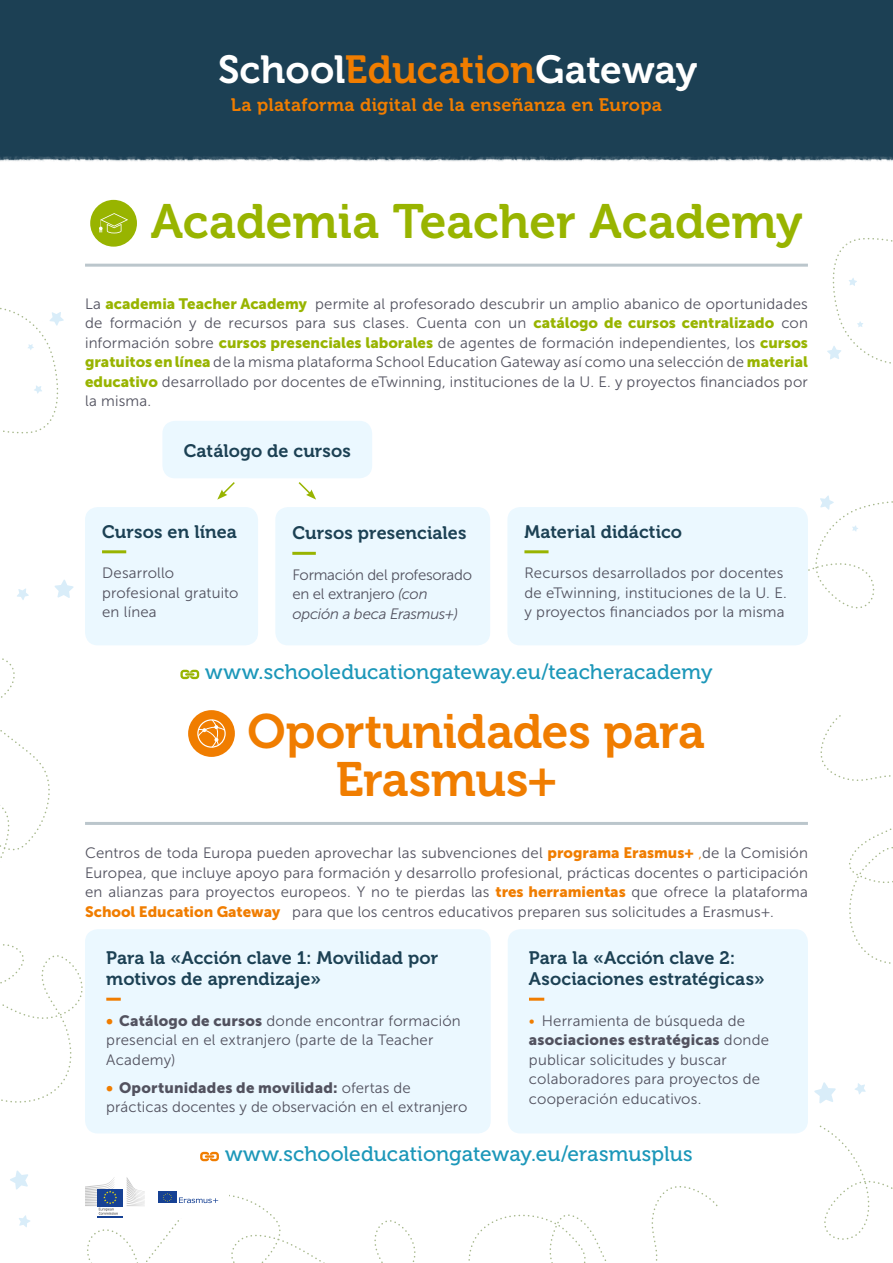
<style>
.page{position:relative;width:893px;height:1263px;background:#fff}
.page>*{position:absolute;margin:0;border:0;box-sizing:border-box;transform-origin:0 0}
.t1{font:48px/48px "Museo 700";letter-spacing:-.01em;color:#f07d00}
.t2{font:48px "Museo 700";color:#98b400}
.t3{font:39px "Museo 700";color:#fff}
.t4{font:21px "Museo 500";letter-spacing:.005em;color:#1c97b9}
.t5{font:18px/21px "Museo 700";letter-spacing:.005em;color:#1c4154}
.t6{font:18px "Museo 700";letter-spacing:.015em;color:#f07d00}
.t7{font:15px/19.5px "Museo Sans 300";letter-spacing:.01em;color:#52525f}
.t8{font:15px "Museo Sans 900";letter-spacing:.015em;color:#52525f}
.t9{font:15px/19.5px "Museo Sans 300";letter-spacing:-.015em;color:#52525f}
.s1{color:#f07d00}
.s2{font-family:"Museo Sans 900";color:#98b400}
.s3{font-style:italic}
.s4{font-family:"Museo Sans 900";color:#f07d00}
.s5{font-family:"Museo Sans 900"}
.s6{font-family:"Museo Sans 300"}
</style>
<div class="page">
<svg style="left:469px;top:1125px;width:424px;height:132px"></svg>
<svg style="left:468px;top:1257px;width:190px;height:6px"></svg>
<svg style="left:814px;top:1082px;width:22px;height:22px"></svg>
<svg style="left:855px;top:1083px;width:11px;height:11px"></svg>
<svg style="left:827px;top:238px;width:66px;height:126px"></svg>
<svg style="left:799px;top:501px;width:93px;height:463px"></svg>
<svg style="left:820px;top:495px;width:14px;height:15px"></svg>
<svg style="left:852px;top:525px;width:6px;height:7px"></svg>
<div style="left:0;top:0;width:893px;height:162px;background:#1c4054"></div>
<hr style="left:85px;top:264px;width:723px;height:3px;background:#bbc6cc">
<div style="left:90px;top:200px;width:47px;height:47px;background:#98b400;border-radius:50%"></div>
<svg style="left:99px;top:213px;width:29px;height:20px"></svg>
<div style="left:275px;top:507px;width:215px;height:138px;background:#ebf8ff;border-radius:13px"></div>
<div style="left:507px;top:507px;width:301px;height:138px;background:#ebf8ff;border-radius:13px"></div>
<hr style="left:524px;top:550px;width:25px;height:3px;background:#98b400">
<hr style="left:85px;top:822px;width:723px;height:3px;background:#bbc6cc">
<div style="left:85px;top:929px;width:406px;height:204px;background:#ebf8ff;border-radius:13px"></div>
<div style="left:508px;top:929px;width:300px;height:204px;background:#ebf8ff;border-radius:13px"></div>
<hr style="left:529px;top:998px;width:15px;height:3px;background:#f07d00">
<svg style="left:0;top:263px;width:416px;height:1000px"></svg>
<h2 class="t3" style="left:218px;top:48px;width:481px">School<span class="s1">Education</span>Gateway</h2>
<p class="t6" style="left:231px;top:95px;width:433px">La plataforma digital de la enseñanza en Europa</p>
<h1 class="t2" style="left:151px;top:195px;width:654px">Academia Teacher Academy</h1>
<p class="t7" style="left:85px;top:294px;width:724px;text-align:justify">La <span class="s2">academia Teacher Academy</span> permite al profesorado descubrir un amplio abanico de oportunidades de formación y de recursos para sus clases. Cuenta con un <span class="s2">catálogo de cursos centralizado</span> con información sobre <span class="s2">cursos presenciales laborales</span> de agentes de formación independientes, los <span class="s2">cursos gratuitos en línea</span> de la misma plataforma School Education Gateway así como una selección de <span class="s2">material educativo</span> desarrollado por docentes de eTwinning, instituciones de la U. E. y proyectos financiados por la misma.</p>
<p class="t5" style="left:184px;top:441px;width:169px">Catálogo de cursos</p>
<p class="t5" style="left:102px;top:521px;width:136px">Cursos en línea</p>
<p class="t7" style="left:102px;top:563px;width:138px">Desarrollo profesional gratuito en línea</p>
<p class="t5" style="left:292px;top:523px;width:176px">Cursos presenciales</p>
<p class="t9" style="left:292px;top:565px;width:181px">Formación del profesorado en el extranjero <span class="s3">(con opción a beca Erasmus+)</span></p>
<p class="t5" style="left:524px;top:521px;width:159px">Material didáctico</p>
<p class="t7" style="left:524px;top:563px;width:264px">Recursos desarrollados por docentes de eTwinning, instituciones de la U. E. y proyectos financiados por la misma</p>
<h3 class="t4" style="left:205px;top:660px;width:509px">www.schooleducationgateway.eu/teacheracademy</h3>
<h1 class="t1" style="left:336px;top:708px;width:371px;text-indent:-88px">Oportunidades para<br>Erasmus+</h1>
<p class="t7" style="left:85px;top:844px;width:724px;text-align:justify">Centros de toda Europa pueden aprovechar las subvenciones del <span class="s4">programa Erasmus+</span> <span class="s1">,</span>de la Comisión Europea, que incluye apoyo para formación y desarrollo profesional, prácticas docentes o participación en alianzas para proyectos europeos. Y no te pierdas las <span class="s4">tres herramientas</span> que ofrece la plataforma <span class="s4">School Education Gateway</span> para que los centros educativos preparen sus solicitudes a Erasmus+.</p>
<p class="t5" style="left:106px;top:947px;width:334px">Para la «Acción clave 1: Movilidad por motivos de aprendizaje»</p>
<p class="t7" style="left:106px;top:1011px;width:356px"><span class="s4">•</span> <span class="s5">Catálogo de cursos</span> donde encontrar formación presencial en el extranjero (parte de la Teacher<br>Academy)</p>
<p class="t8" style="left:106px;top:1079px;width:306px"><span class="s1">•</span> Oportunidades de movilidad: <span class="s6">ofertas de</span></p>
<p class="t7" style="left:106px;top:1097px;width:363px">prácticas docentes y de observación en el extranjero</p>
<p class="t5" style="left:529px;top:947px;width:237px">Para la «Acción clave 2:<br>Asociaciones estratégicas»</p>
<p class="t7" style="left:529px;top:1011px;width:218px"><span class="s1">•</span> Herramienta de búsqueda de</p>
<p class="t8" style="left:529px;top:1031px;width:242px">asociaciones estratégicas <span class="s6">donde</span></p>
<p class="t7" style="left:529px;top:1050px;width:233px">publicar solicitudes y buscar colaboradores para proyectos de cooperación educativos.</p>
<h3 class="t4" style="left:225px;top:1142px;width:469px">www.schooleducationgateway.eu/erasmusplus</h3>
</div>
